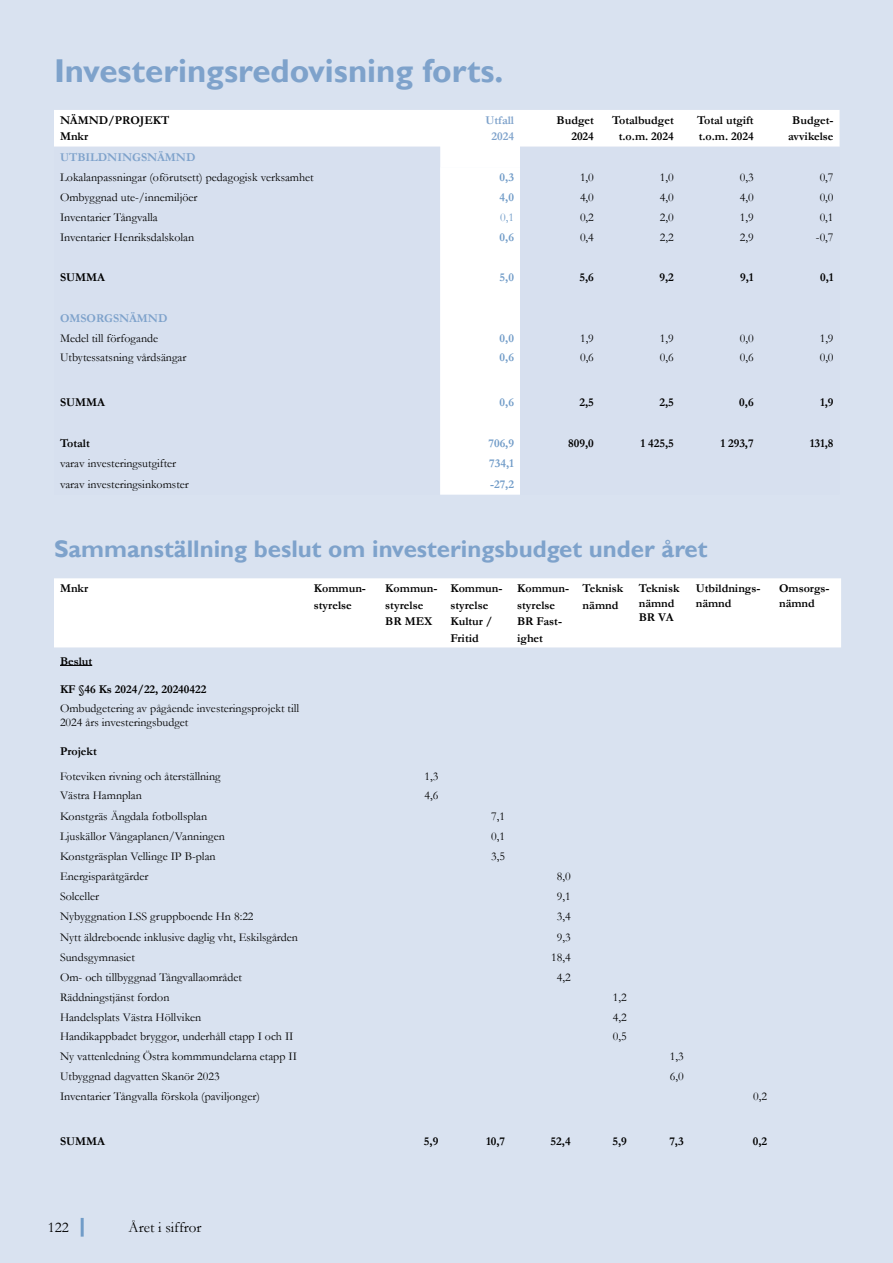
<style>
.page{position:relative;width:893px;height:1263px;background:#d9e2f0}
.page>*{position:absolute;margin:0;border:0;box-sizing:border-box;transform-origin:0 0}
.t1{font:700 33px "Gill Sans";color:#7ea2cb}
.t2{font:700 24px "Gill Sans";color:#7ea2cb}
.t3{font:15px "Garamond";color:#000}
.t4{font:12px/14.4px "Garamond";color:#000}
.t5{font:700 12px/16.5px "Garamond";color:#000}
.t6{font:700 12px/16.5px "Garamond";color:#7ea2cb;text-align:center}
.t7{font:700 12px "Garamond";color:#719cc8}
.t8{font:12px "Garamond";color:#719cc8}
</style>
<div class="page">
<hr style="left:81px;top:1218px;width:3px;height:18px;background:#719cc8">
<svg style="left:54px;top:110px;width:785px;height:385px"></svg>
<div style="left:54px;top:578px;width:787px;height:70px;background:#fff"></div>
<hr style="left:60px;top:665px;width:32px;height:1px;background:#000">
<h1 class="t1" style="left:54px;top:51px;width:451px">Investeringsredovisning forts.</h1>
<p class="t5" style="left:60px;top:112px;width:111px">NÄMND/PROJEKT<br>Mnkr</p>
<p class="t6" style="left:485px;top:112px;width:30px">Utfall<br>2024</p>
<p class="t5" style="left:557px;top:112px;width:39px;text-align:right">Budget<br>2024</p>
<p class="t5" style="left:612px;top:112px;width:63px;text-align:center">Totalbudget t.o.m. 2024</p>
<p class="t5" style="left:697px;top:112px;width:58px">Total utgift t.o.m. 2024</p>
<p class="t5" style="left:788px;top:112px;width:47px;text-align:center">Budget&shy;avvikelse</p>
<p class="t6" style="left:60px;top:149px;width:137px">UTBILDNINGSNÄMND</p>
<p class="t4" style="left:60px;top:170px;width:255px">Lokalanpassningar (oförutsett) pedagogisk verksamhet</p>
<p class="t7" style="left:500px;top:169px;width:16px">0,3</p>
<p class="t4" style="left:580px;top:170px;width:15px">1,0</p>
<p class="t4" style="left:660px;top:170px;width:15px">1,0</p>
<p class="t4" style="left:740px;top:170px;width:15px">0,3</p>
<p class="t4" style="left:820px;top:170px;width:15px">0,7</p>
<p class="t4" style="left:60px;top:190px;width:139px">Ombyggnad ute-/innemiljöer</p>
<p class="t7" style="left:500px;top:189px;width:16px">4,0</p>
<p class="t4" style="left:580px;top:190px;width:15px">4,0</p>
<p class="t4" style="left:660px;top:190px;width:15px">4,0</p>
<p class="t4" style="left:740px;top:190px;width:15px">4,0</p>
<p class="t4" style="left:820px;top:190px;width:15px">0,0</p>
<p class="t4" style="left:60px;top:210px;width:99px">Inventarier Tångvalla</p>
<p class="t8" style="left:500px;top:209px;width:15px">0,1</p>
<p class="t4" style="left:580px;top:210px;width:15px">0,2</p>
<p class="t4" style="left:660px;top:210px;width:15px">2,0</p>
<p class="t4" style="left:740px;top:210px;width:15px">1,9</p>
<p class="t4" style="left:820px;top:210px;width:15px">0,1</p>
<p class="t4" style="left:60px;top:230px;width:136px">Inventarier Henriksdalskolan</p>
<p class="t7" style="left:500px;top:229px;width:16px">0,6</p>
<p class="t4" style="left:580px;top:230px;width:15px">0,4</p>
<p class="t4" style="left:660px;top:230px;width:15px">2,2</p>
<p class="t4" style="left:740px;top:230px;width:15px">2,9</p>
<p class="t4" style="left:816px;top:230px;width:19px">-0,7</p>
<p class="t5" style="left:60px;top:269px;width:47px">SUMMA</p>
<p class="t7" style="left:500px;top:269px;width:16px">5,0</p>
<p class="t5" style="left:579px;top:269px;width:16px">5,6</p>
<p class="t5" style="left:659px;top:269px;width:16px">9,2</p>
<p class="t5" style="left:740px;top:269px;width:15px">9,1</p>
<p class="t5" style="left:820px;top:269px;width:15px">0,1</p>
<p class="t6" style="left:60px;top:310px;width:109px">OMSORGSNÄMND</p>
<p class="t4" style="left:60px;top:330px;width:100px">Medel till förfogande</p>
<p class="t7" style="left:500px;top:330px;width:16px">0,0</p>
<p class="t4" style="left:580px;top:330px;width:15px">1,9</p>
<p class="t4" style="left:660px;top:330px;width:15px">1,9</p>
<p class="t4" style="left:740px;top:330px;width:15px">0,0</p>
<p class="t4" style="left:820px;top:330px;width:15px">1,9</p>
<p class="t4" style="left:60px;top:350px;width:128px">Utbytessatsning vårdsängar</p>
<p class="t7" style="left:500px;top:349px;width:16px">0,6</p>
<p class="t4" style="left:580px;top:350px;width:15px">0,6</p>
<p class="t4" style="left:660px;top:350px;width:15px">0,6</p>
<p class="t4" style="left:740px;top:350px;width:15px">0,6</p>
<p class="t4" style="left:820px;top:350px;width:15px">0,0</p>
<p class="t5" style="left:60px;top:394px;width:47px">SUMMA</p>
<p class="t7" style="left:500px;top:394px;width:16px">0,6</p>
<p class="t5" style="left:579px;top:394px;width:16px">2,5</p>
<p class="t5" style="left:659px;top:394px;width:16px">2,5</p>
<p class="t5" style="left:739px;top:394px;width:16px">0,6</p>
<p class="t5" style="left:820px;top:394px;width:15px">1,9</p>
<p class="t5" style="left:60px;top:435px;width:31px">Totalt</p>
<p class="t7" style="left:488px;top:435px;width:27px">706,9</p>
<p class="t5" style="left:568px;top:435px;width:27px">809,0</p>
<p class="t5" style="left:640px;top:435px;width:35px">1 425,5</p>
<p class="t5" style="left:720px;top:435px;width:35px">1 293,7</p>
<p class="t5" style="left:810px;top:435px;width:25px">131,8</p>
<p class="t4" style="left:60px;top:456px;width:118px">varav investeringsutgifter</p>
<p class="t7" style="left:489px;top:455px;width:26px">734,1</p>
<p class="t4" style="left:60px;top:476px;width:130px">varav investeringsinkomster</p>
<p class="t7" style="left:490px;top:476px;width:25px">-27,2</p>
<h2 class="t2" style="left:54px;top:534px;width:655px">Sammanställning beslut om investeringsbudget under året</h2>
<p class="t5" style="left:60px;top:580px;width:30px">Mnkr</p>
<p class="t5" style="left:314px;top:580px;width:54px">Kommun&shy;styrelse</p>
<p class="t5" style="left:385px;top:580px;width:54px">Kommun&shy;styrelse<br>BR MEX</p>
<p class="t5" style="left:450px;top:580px;width:54px">Kommun&shy;styrelse<br>Kultur /<br>Fritid</p>
<p class="t5" style="left:517px;top:580px;width:54px">Kommun&shy;styrelse<br>BR Fast&shy;ighet</p>
<p class="t5" style="left:583px;top:580px;width:42px">Teknisk nämnd</p>
<p class="t5" style="left:639px;top:581px;width:42px;line-height:14.4px">Teknisk nämnd<br>BR VA</p>
<p class="t5" style="left:696px;top:581px;width:66px;line-height:14.4px">Utbildnings&shy;nämnd</p>
<p class="t5" style="left:779px;top:581px;width:52px;line-height:14.4px">Omsorgs&shy;nämnd</p>
<p class="t5" style="left:60px;top:652px;width:34px">Beslut</p>
<p class="t5" style="left:60px;top:681px;width:148px">KF §46 Ks 2024/22, 20240422</p>
<p class="t4" style="left:60px;top:701px;width:241px">Ombudgetering av pågående investeringsprojekt till<br>2024 års investeringsbudget</p>
<p class="t5" style="left:60px;top:742px;width:38px">Projekt</p>
<p class="t4" style="left:60px;top:768px;width:162px">Foteviken rivning och återställning</p>
<p class="t4" style="left:424px;top:768px;width:15px">1,3</p>
<p class="t4" style="left:60px;top:788px;width:83px">Västra Hamnplan</p>
<p class="t4" style="left:424px;top:788px;width:15px">4,6</p>
<p class="t4" style="left:60px;top:808px;width:149px">Konstgräs Ängdala fotbollsplan</p>
<p class="t4" style="left:491px;top:808px;width:15px">7,1</p>
<p class="t4" style="left:60px;top:828px;width:166px">Ljuskällor Vångaplanen/Vanningen</p>
<p class="t4" style="left:491px;top:828px;width:15px">0,1</p>
<p class="t4" style="left:60px;top:849px;width:157px">Konstgräsplan Vellinge IP B-plan</p>
<p class="t4" style="left:491px;top:849px;width:15px">3,5</p>
<p class="t4" style="left:60px;top:869px;width:90px">Energisparåtgärder</p>
<p class="t4" style="left:557px;top:869px;width:15px">8,0</p>
<p class="t4" style="left:60px;top:889px;width:41px">Solceller</p>
<p class="t4" style="left:557px;top:889px;width:15px">9,1</p>
<p class="t4" style="left:60px;top:909px;width:195px">Nybyggnation LSS gruppboende Hn 8:22</p>
<p class="t4" style="left:557px;top:909px;width:15px">3,4</p>
<p class="t4" style="left:60px;top:929px;width:240px">Nytt äldreboende inklusive daglig vht, Eskilsgården</p>
<p class="t4" style="left:557px;top:929px;width:15px">9,3</p>
<p class="t4" style="left:60px;top:950px;width:76px">Sundsgymnasiet</p>
<p class="t4" style="left:551px;top:950px;width:21px">18,4</p>
<p class="t4" style="left:60px;top:969px;width:183px">Om- och tillbyggnad Tångvallaområdet</p>
<p class="t4" style="left:557px;top:969px;width:15px">4,2</p>
<p class="t4" style="left:60px;top:989px;width:111px">Räddningstjänst fordon</p>
<p class="t4" style="left:613px;top:989px;width:15px">1,2</p>
<p class="t4" style="left:60px;top:1009px;width:143px">Handelsplats Västra Höllviken</p>
<p class="t4" style="left:613px;top:1009px;width:15px">4,2</p>
<p class="t4" style="left:60px;top:1029px;width:235px">Handikappbadet bryggor, underhåll etapp I och II</p>
<p class="t4" style="left:613px;top:1029px;width:15px">0,5</p>
<p class="t4" style="left:60px;top:1049px;width:239px">Ny vattenledning Östra kommmundelarna etapp II</p>
<p class="t4" style="left:670px;top:1049px;width:15px">1,3</p>
<p class="t4" style="left:60px;top:1069px;width:161px">Utbyggnad dagvatten Skanör 2023</p>
<p class="t4" style="left:670px;top:1069px;width:15px">6,0</p>
<p class="t4" style="left:60px;top:1089px;width:201px">Inventarier Tångvalla förskola (paviljonger)</p>
<p class="t4" style="left:753px;top:1089px;width:15px">0,2</p>
<p class="t5" style="left:60px;top:1133px;width:47px">SUMMA</p>
<p class="t5" style="left:424px;top:1133px;width:16px">5,9</p>
<p class="t5" style="left:486px;top:1133px;width:21px">10,7</p>
<p class="t5" style="left:551px;top:1133px;width:22px">52,4</p>
<p class="t5" style="left:612px;top:1133px;width:16px">5,9</p>
<p class="t5" style="left:669px;top:1133px;width:16px">7,3</p>
<p class="t5" style="left:753px;top:1133px;width:16px">0,2</p>
<p class="t3" style="left:48px;top:1217px;width:23px">122</p>
<p class="t3" style="left:129px;top:1217px;width:74px">Året i siffror</p>
</div>
